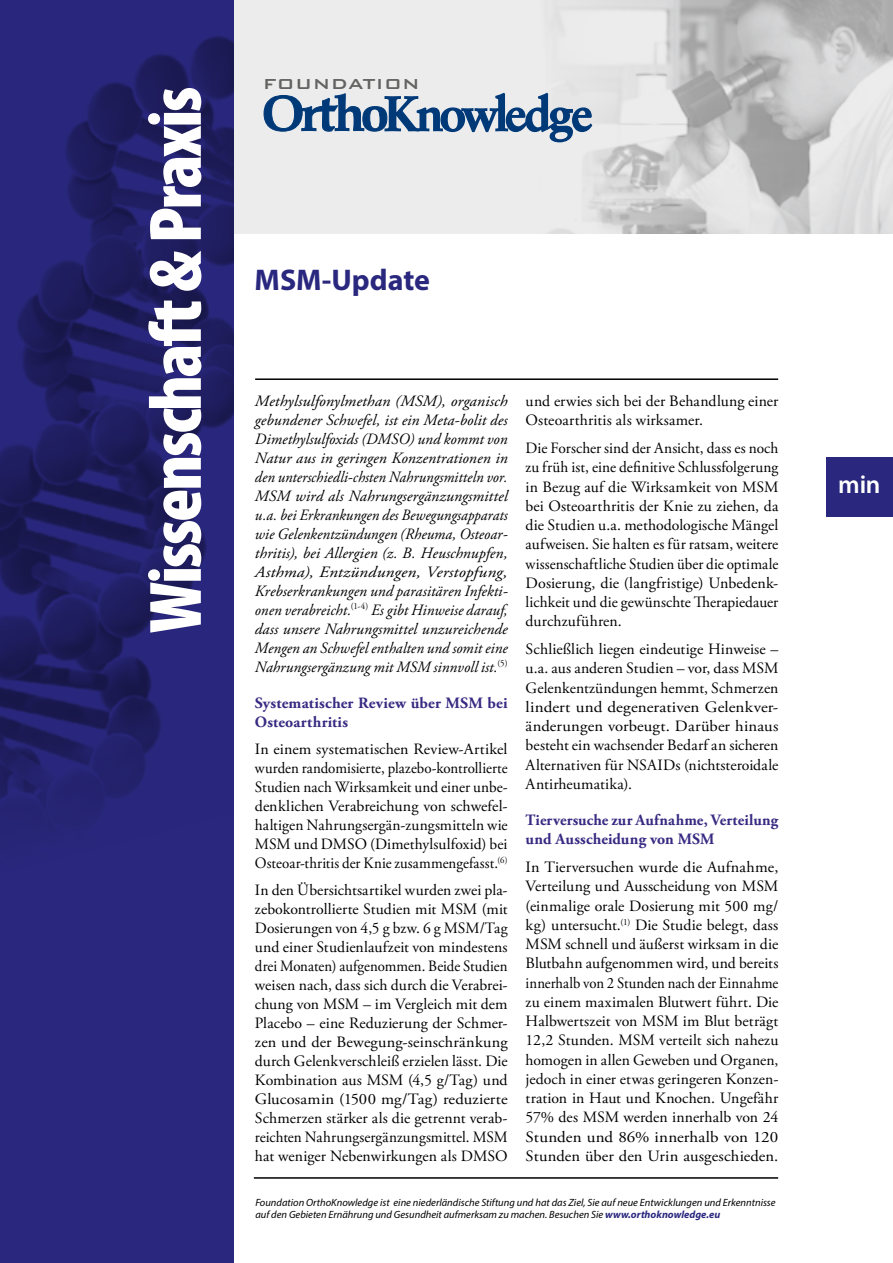
<style>
.page{position:relative;width:893px;height:1263px;background:#fff}
.page>*{position:absolute;margin:0;border:0;box-sizing:border-box;transform-origin:0 0}
.t1{font:900 condensed 75px "Myriad Pro";letter-spacing:-.03em;color:#fff}
.t2{font:700 30px "Myriad Pro";color:#2a287e}
.t3{font:600 25.5px "Myriad Pro";color:#fff}
.t4{font:500 19.35px "Bank Gothic BT";letter-spacing:.02em;color:#636362;scale:1.05 1}
.t5{font:15.75px/19.2px "Adobe Garamond Pro";letter-spacing:.005em;color:#000;text-align:justify}
.t6{font:italic 15.75px/18.9px "Adobe Garamond Pro";letter-spacing:.005em;color:#000;text-align:justify;scale:1.04 1}
.t7{font:700 15.75px/18.9px "Adobe Garamond Pro";letter-spacing:.01em;color:#372a82}
.t8{font:italic 10.5px/12.6px "Myriad Pro";color:#000}
.s1{font-weight:700;color:#2a287e}
</style>
<div class="page">
<div style="left:0;top:0;width:234px;height:1263px;background:#2a287e"></div>
<div style="left:223px;top:0;width:670px;height:234px;background:#ececed"></div>
<hr style="left:254px;top:1177px;width:524px;height:2px;background:#000">
<img style="left:549px;top:0;width:344px;height:234px">
<img style="left:0;top:0;width:234px;height:829px">
<svg style="left:263px;top:92px;width:330px;height:51px"></svg>
<hr style="left:255px;top:378px;width:523px;height:2px;background:#000">
<div style="left:826px;top:457px;width:67px;height:59px;background:#2a287e"></div>
<h1 class="t1" style="left:128px;top:633px;width:548px;rotate:-90deg">Wissenschaft &amp; Praxis</h1>
<p class="t4" style="left:263px;top:73px;width:151px">FOUNDATION</p>
<h2 class="t2" style="left:255px;top:261px;width:177px">MSM-Update</h2>
<p class="t6" style="left:255px;top:392px;width:245px">Methylsulfonylmethan (MSM), organisch gebundener Schwefel, ist ein Meta-bolit des Dimethylsulfoxids (DMSO) und kommt von Natur aus in geringen Konzentrationen in den unterschiedli-chsten Nahrungsmitteln vor.<br>MSM wird als Nahrungsergänzungsmittel u.a. bei Erkrankungen des Bewegungsapparats wie Gelenkentzündungen (Rheuma, Osteoar&shy;thritis), bei Allergien (z. B. Heuschnupfen, Asthma), Entzündungen, Verstopfung, Krebserkrankungen und parasitären Infekti&shy;onen verabreicht.<sup>(1-4)</sup> Es gibt Hinweise darauf, dass unsere Nahrungsmittel unzureichende Mengen an Schwefel enthalten und somit eine Nahrungsergänzung mit MSM sinnvoll ist.<sup>(5)</sup></p>
<p class="t7" style="left:255px;top:693px;width:254px">Systematischer Review über MSM bei<br>Osteoarthritis</p>
<p class="t5" style="left:255px;top:740px;width:254px">In einem systematischen Review-Artikel wurden randomisierte, plazebo-kontrollierte Studien nach Wirksamkeit und einer unbe&shy;denklichen Verabreichung von schwefel&shy;haltigen Nahrungsergän-zungsmitteln wie MSM und DMSO (Dimethylsulfoxid) bei Osteoar-thritis der Knie zusammengefasst.<sup>(6)</sup></p>
<p class="t5" style="left:255px;top:881px;width:254px">In den Übersichtsartikel wurden zwei pla&shy;zebokontrollierte Studien mit MSM (mit Dosierungen von 4,5 g bzw. 6 g MSM/Tag und einer Studienlaufzeit von mindestens drei Monaten) aufgenommen. Beide Studien weisen nach, dass sich durch die Verabrei&shy;chung von MSM – im Vergleich mit dem Placebo – eine Reduzierung der Schmer&shy;zen und der Bewegung-seinschränkung durch Gelenkverschleiß erzielen lässt. Die Kombination aus MSM (4,5 g/Tag) und Glucosamin (1500 mg/Tag) reduzierte Schmerzen stärker als die getrennt verab&shy;reichten Nahrungsergänzungsmittel. MSM hat weniger Nebenwirkungen als DMSO</p>
<p class="t5" style="left:526px;top:392px;width:254px">und erwies sich bei der Behandlung einer<br>Osteoarthritis als wirksamer.</p>
<p class="t5" style="left:526px;top:439px;width:254px">Die Forscher sind der Ansicht, dass es noch zu früh ist, eine definitive Schlussfolgerung in Bezug auf die Wirksamkeit von MSM bei Osteoarthritis der Knie zu ziehen, da die Studien u.a. methodologische Mängel aufweisen. Sie halten es für ratsam, weitere wissenschaftliche Studien über die optimale Dosierung, die (langfristige) Unbedenk&shy;lichkeit und die gewünschte Therapiedauer durchzuführen.</p>
<p class="t5" style="left:526px;top:640px;width:254px">Schließlich liegen eindeutige Hinweise – u.a. aus anderen Studien – vor, dass MSM Gelenkentzündungen hemmt, Schmerzen lindert und degenerativen Gelenkver&shy;änderungen vorbeugt. Darüber hinaus besteht ein wachsender Bedarf an sicheren Alternativen für NSAIDs (nichtsteroidale Antirheumatika).</p>
<p class="t7" style="left:526px;top:811px;width:254px">Tierversuche zur Aufnahme, Verteilung und Ausscheidung von MSM</p>
<p class="t5" style="left:526px;top:858px;width:254px">In Tierversuchen wurde die Aufnahme, Verteilung und Ausscheidung von MSM (einmalige orale Dosierung mit 500 mg/ kg) untersucht.<sup>(1)</sup> Die Studie belegt, dass MSM schnell und äußerst wirksam in die Blutbahn aufgenommen wird, und bereits innerhalb von 2 Stunden nach der Einnahme zu einem maximalen Blutwert führt. Die Halbwertszeit von MSM im Blut beträgt 12,2 Stunden. MSM verteilt sich nahezu homogen in allen Geweben und Organen, jedoch in einer etwas geringeren Konzen&shy;tration in Haut und Knochen. Ungefähr 57% des MSM werden innerhalb von 24<br>Stunden und 86% innerhalb von 120<br>Stunden über den Urin ausgeschieden.</p>
<p class="t8" style="left:255px;top:1196px;width:522px">Foundation OrthoKnowledge ist eine niederländische Stiftung und hat das Ziel, Sie auf neue Entwicklungen und Erkenntnisse auf den Gebieten Ernährung und Gesundheit aufmerksam zu machen. Besuchen Sie <span class="s1">www.orthoknowledge.eu</span></p>
<h3 class="t3" style="left:838px;top:468px;width:44px">min</h3>
</div>
